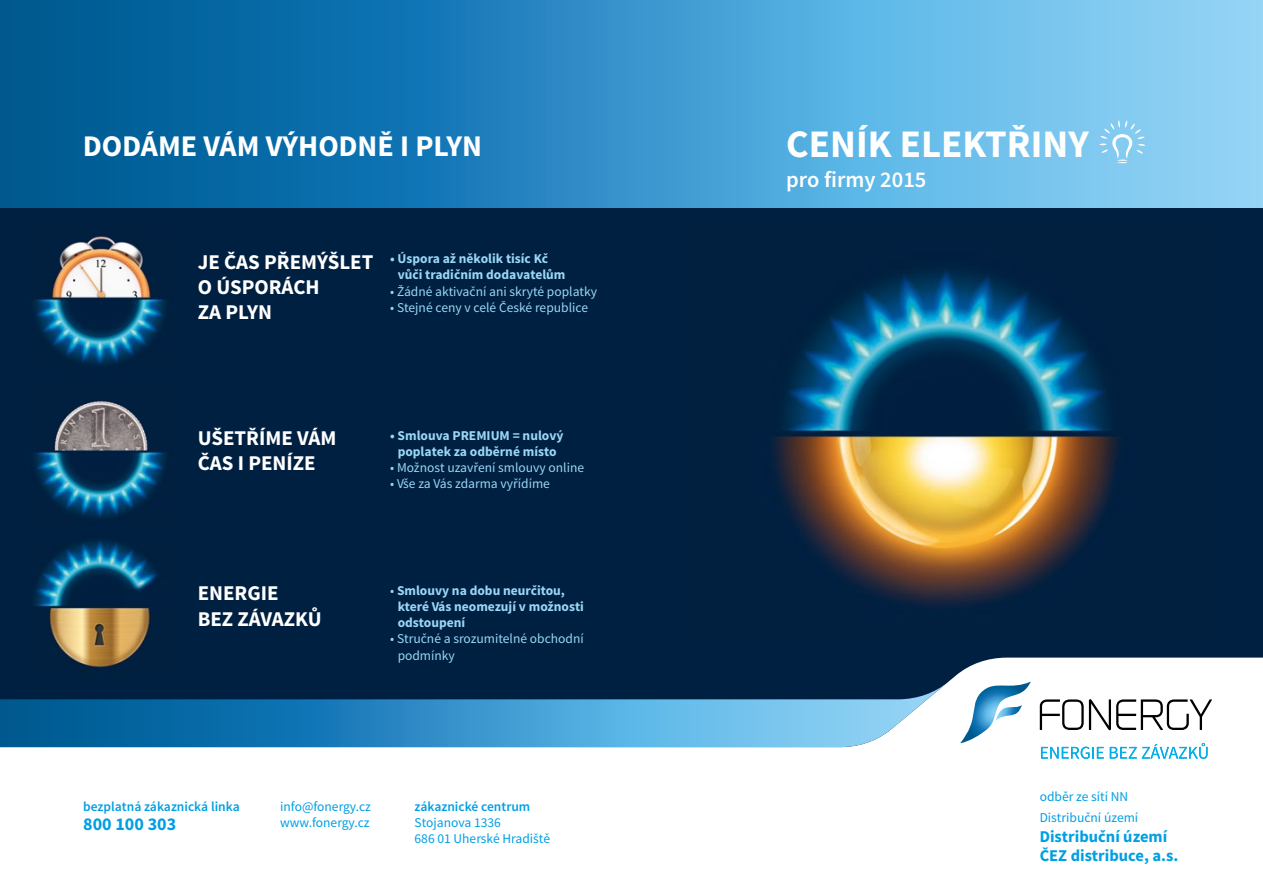
<style>
.page{position:relative;width:1263px;height:893px;background:#fff}
.page>*{position:absolute;margin:0;border:0;box-sizing:border-box;transform-origin:0 0}
.t1{font:700 39px "Source Sans Pro";color:#fff}
.t2{font:700 30px "Source Sans Pro";color:#fff}
.t3{font:600 22.5px "Source Sans Pro";color:#fff}
.t4{font:700 21px/25.2px "Source Sans Pro";color:#fff}
.t5{font:700 18px "Source Sans Pro";color:#009fe3}
.t6{font:700 16.5px/19.5px "Source Sans Pro";color:#009fe3}
.t7{font:700 13.5px/16.2px "Source Sans Pro";color:#9ad7f7}
.t8{font:13.5px/16.2px "Source Sans Pro";color:#9ad7f7}
.t9{font:13.5px/16.2px "Source Sans Pro";color:#009fe3}
.t10{font:600 13.5px "Source Sans Pro";color:#009fe3}
.s1{font-weight:400}
</style>
<div class="page">
<div style="left:0;top:208px;width:1263px;height:450px;background:#002041"></div>
<svg style="left:0;top:0;width:1263px;height:208px;background:#3c94c9"></svg>
<svg style="left:1099px;top:120px;width:46px;height:43px;background:#94d1f2"></svg>
<svg style="left:0;top:658px;width:1208px;height:101px"></svg>
<svg style="left:0;top:682px;width:948px;height:65px;background:#3279a6"></svg>
<img style="left:25px;top:380px;width:151px;height:144px">
<img style="left:25px;top:227px;width:151px;height:144px">
<img style="left:25px;top:535px;width:151px;height:145px">
<img style="left:680px;top:218px;width:534px;height:428px">
<svg style="left:1041px;top:747px;width:63px;height:12px"></svg>
<svg style="left:1110px;top:743px;width:97px;height:16px"></svg>
<svg style="left:960px;top:681px;width:71px;height:62px"></svg>
<svg style="left:1040px;top:699px;width:172px;height:31px"></svg>
<h2 class="t2" style="left:83px;top:127px;width:400px">DODÁME VÁM VÝHODNĚ I PLYN</h2>
<h3 class="t4" style="left:198px;top:250px;width:177px">JE ČAS PŘEMÝŠLET<br>O ÚSPORÁCH<br>ZA PLYN</h3>
<p class="t7" style="left:398px;top:251px;width:169px;text-indent:-8px">• Úspora až několik tisíc Kč vůči tradičním dodavatelům</p>
<p class="t8" style="left:390px;top:283px;width:208px">• Žádné aktivační ani skryté poplatky</p>
<p class="t8" style="left:390px;top:299px;width:199px">• Stejné ceny v celé České republice</p>
<h3 class="t4" style="left:198px;top:426px;width:140px">UŠETŘÍME VÁM<br>ČAS I PENÍZE</h3>
<h3 class="t4" style="left:198px;top:582px;width:125px">ENERGIE<br>BEZ ZÁVAZKŮ</h3>
<p class="t7" style="left:390px;top:427px;width:175px;text-align:center">• Smlouva PREMIUM = nulový poplatek za odběrné místo</p>
<p class="t8" style="left:390px;top:460px;width:195px">• Možnost uzavření smlouvy online</p>
<p class="t8" style="left:390px;top:476px;width:161px">• Vše za Vás zdarma vyřídíme</p>
<p class="t7" style="left:398px;top:583px;width:188px;text-indent:-8px"><span class="s1">•</span> Smlouvy na dobu neurčitou, které Vás neomezují v možnosti odstoupení</p>
<p class="t8" style="left:398px;top:631px;width:188px;text-indent:-8px">• Stručné a srozumitelné obchodní podmínky</p>
<p class="t10" style="left:83px;top:798px;width:158px">bezplatná zákaznická linka</p>
<h3 class="t5" style="left:83px;top:813px;width:95px">800 100 303</h3>
<p class="t9" style="left:280px;top:798px;width:92px">info@fonergy.cz www.fonergy.cz</p>
<p class="t10" style="left:415px;top:798px;width:117px">zákaznické centrum</p>
<p class="t9" style="left:415px;top:814px;width:137px">Stojanova 1336<br>686 01 Uherské Hradiště</p>
<h1 class="t1" style="left:786px;top:119px;width:304px">CENÍK ELEKTŘINY</h1>
<h3 class="t3" style="left:786px;top:165px;width:142px">pro firmy 2015</h3>
<p class="t9" style="left:1040px;top:786px;width:100px;line-height:21px">odběr ze sítí NN<br>Distribuční území</p>
<p class="t6" style="left:1040px;top:827px;width:140px">Distribuční území<br>ČEZ distribuce, a.s.</p>
</div>
